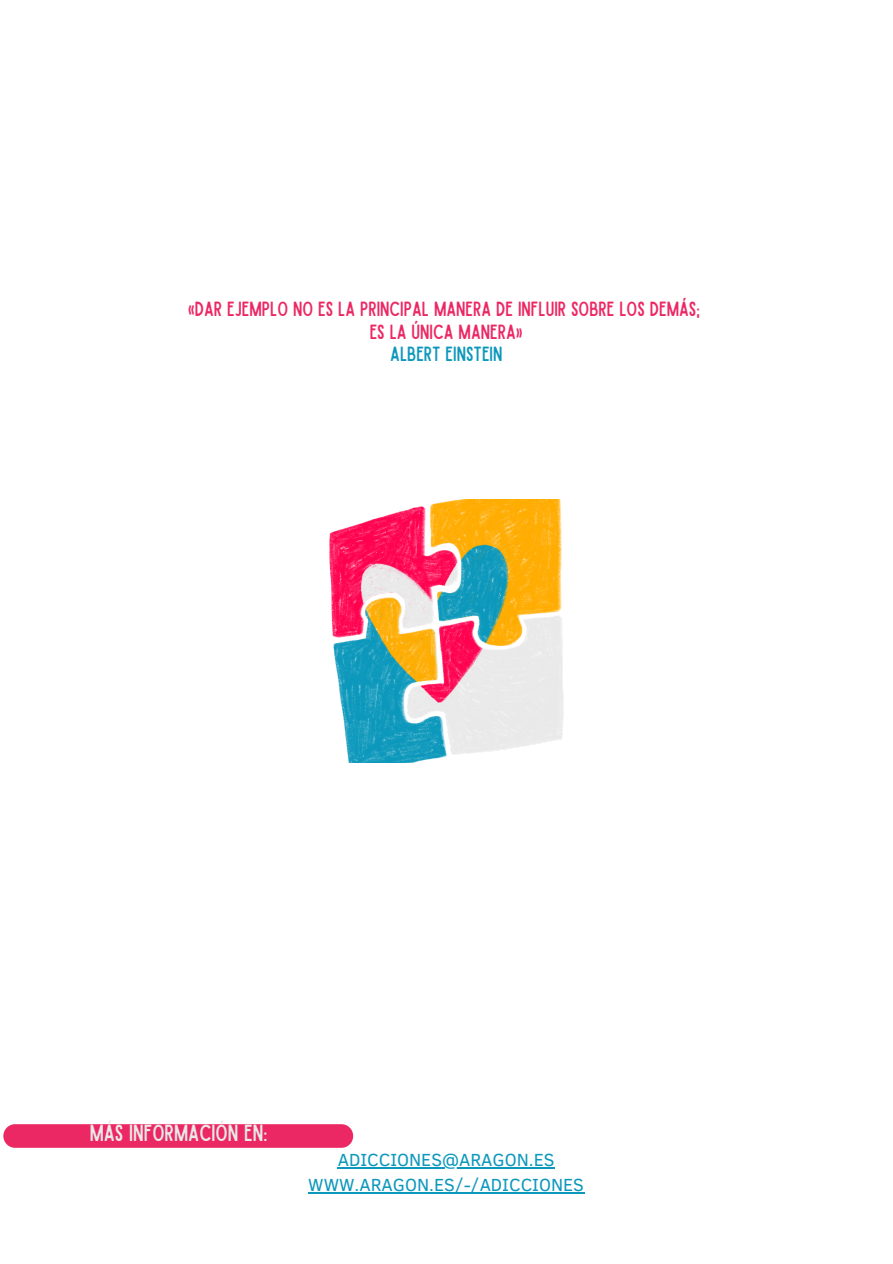
<style>
.page{position:relative;width:893px;height:1264px;background:#fff}
.page>*{position:absolute;margin:0;border:0;box-sizing:border-box;transform-origin:0 0}
.t1{font:18.75px "Sailors Condensed";color:#e9e9e8}
.t2{font:18px/24.8px "Clear Sans";color:#0d98bb;text-align:center}
.t3{font:16.5px/22.5px "Sailors Condensed";color:#ec2864;text-align:center}
.t4{font:16.5px "Sailors Condensed";color:#0d98bb}
</style>
<div class="page">
<div style="left:3px;top:1124px;width:350px;height:23px;background:#ec2864;border-radius:12px"></div>
<hr style="left:338px;top:1167px;width:217px;height:1px;background:#0d98bb">
<hr style="left:308px;top:1192px;width:276px;height:1px;background:#0d98bb">
<img style="left:329px;top:500px;width:234px;height:263px">
<p class="t3" style="left:188px;top:298px;width:513px">«DAR EJEMPLO NO ES LA PRINCIPAL MANERA DE INFLUIR SOBRE LOS DEMÁS;<br>ES LA ÚNICA MANERA»</p>
<p class="t4" style="left:390px;top:346px;width:114px">ALBERT EINSTEIN</p>
<p class="t1" style="left:90px;top:1124px;width:179px">MÁS INFORMACIÓN EN:</p>
<p class="t2" style="left:308px;top:1146px;width:277px">ADICCIONES@ARAGON.ES<br>WWW.ARAGON.ES/-/ADICCIONES</p>
</div>
